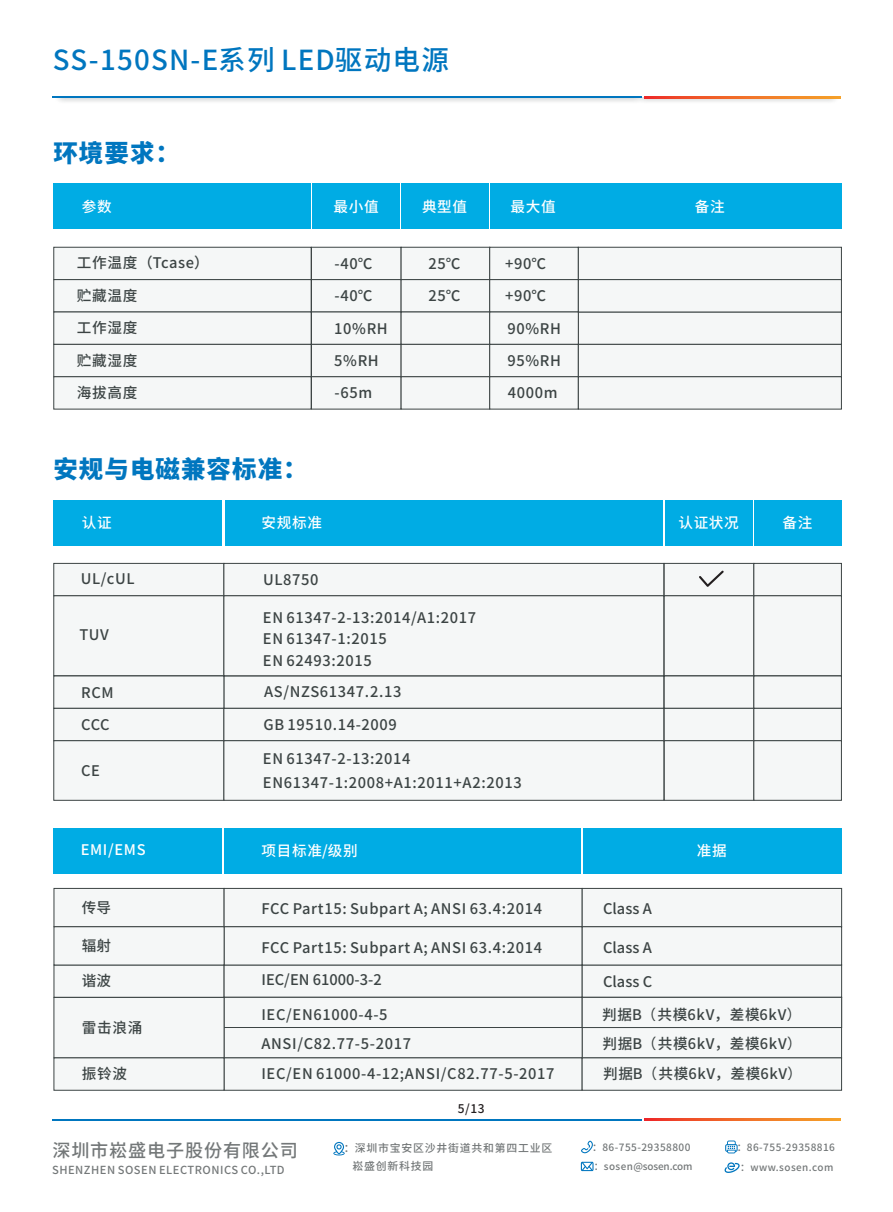
<style>
.page{position:relative;width:893px;height:1212px;background:#fff}
.page>*{position:absolute;margin:0;border:0;box-sizing:border-box;transform-origin:0 0}
.t1{font:27.6px "Source Han Sans CN";letter-spacing:.045em;color:#0076bf}
.t2{font:700 24.45px "Source Han Sans CN";letter-spacing:.045em;color:#0076bf}
.t3{font:18.15px "Source Han Sans CN";letter-spacing:.045em;color:#747879}
.t4{font:14.7px/21.1px "Source Han Sans CN";letter-spacing:.045em;color:#3c4444}
.t5{font:14.7px "Source Han Sans CN";letter-spacing:.045em;color:#fff}
.t6{font:14.7px "Source Han Sans CN";color:#3c4444}
.t7{font:12px "Source Han Sans CN";color:#231f20}
.t8{font:11.1px "Source Han Sans CN";letter-spacing:.045em;color:#747879}
.t9{font:10.95px "Source Han Sans CN";letter-spacing:.07em;color:#747879}
.t10{font:10.05px "Source Han Sans CN";letter-spacing:.045em;color:#747879}
.t11{font:9.9px "Source Han Sans CN";letter-spacing:-.01em;color:#747879}
.t12{font:9.9px "Source Han Sans CN";letter-spacing:.045em;color:#747879}
.s1{font-family:"Meiryo"}
</style>
<div class="page">
<img style="left:58px;top:98px;width:782px;height:4px">
<hr style="left:53px;top:97px;width:589px;height:1px;background:#0076bf">
<svg style="left:644px;top:97px;width:196px;height:1px"></svg>
<svg style="left:333px;top:1142px;width:12px;height:13px"></svg>
<svg style="left:581px;top:1140px;width:12px;height:13px"></svg>
<svg style="left:725px;top:1140px;width:13px;height:13px"></svg>
<svg style="left:724px;top:1162px;width:16px;height:11px"></svg>
<svg style="left:581px;top:1162px;width:12px;height:9px"></svg>
<hr style="left:53px;top:1119px;width:589px;height:1px;background:#0076bf">
<svg style="left:644px;top:1119px;width:196px;height:1px"></svg>
<div style="left:54px;top:184px;width:257px;height:45px;background:#00ace4"></div>
<div style="left:313px;top:184px;width:87px;height:45px;background:#00ace4"></div>
<div style="left:401px;top:184px;width:87px;height:45px;background:#00ace4"></div>
<div style="left:490px;top:184px;width:87px;height:45px;background:#00ace4"></div>
<div style="left:578px;top:184px;width:263px;height:45px;background:#00ace4"></div>
<svg style="left:53px;top:246px;width:789px;height:164px"></svg>
<div style="left:54px;top:500px;width:168px;height:45px;background:#00ace4"></div>
<div style="left:225px;top:500px;width:438px;height:45px;background:#00ace4"></div>
<div style="left:665px;top:500px;width:87px;height:45px;background:#00ace4"></div>
<div style="left:754px;top:500px;width:88px;height:45px;background:#00ace4"></div>
<div style="left:53px;top:562px;width:789px;height:239px;background:#f5f7f7"></div>
<div style="left:54px;top:828px;width:168px;height:45px;background:#00ace4"></div>
<div style="left:224px;top:828px;width:357px;height:45px;background:#00ace4"></div>
<div style="left:583px;top:828px;width:258px;height:45px;background:#00ace4"></div>
<div style="left:53px;top:887px;width:789px;height:204px;background:#f5f7f7"></div>
<h1 class="t1" style="left:53px;top:46px;width:398px">SS-150SN-E系列 LED驱动电源</h1>
<h2 class="t2" style="left:53px;top:140px;width:128px">环境要求：</h2>
<p class="t5" style="left:82px;top:199px;width:31px">参数</p>
<p class="t5" style="left:333px;top:199px;width:47px">最小值</p>
<p class="t5" style="left:422px;top:199px;width:47px">典型值</p>
<p class="t5" style="left:511px;top:199px;width:47px">最大值</p>
<p class="t5" style="left:695px;top:199px;width:31px">备注</p>
<p class="t4" style="left:77px;top:252px;width:134px">工作温度（Tcase）</p>
<p class="t4" style="left:77px;top:285px;width:62px">贮藏温度</p>
<p class="t4" style="left:77px;top:312px;width:62px;line-height:32.2px">工作湿度贮藏湿度</p>
<p class="t4" style="left:77px;top:382px;width:62px">海拔高度</p>
<p class="t4" style="left:334px;top:253px;width:39px">-40℃</p>
<p class="t4" style="left:334px;top:285px;width:39px">-40℃</p>
<p class="t4" style="left:334px;top:312px;width:55px;line-height:32.4px">10%RH<br>5%RH</p>
<p class="t4" style="left:334px;top:382px;width:39px">-65m</p>
<p class="t4" style="left:429px;top:253px;width:34px">25℃</p>
<p class="t4" style="left:429px;top:285px;width:34px">25℃</p>
<p class="t4" style="left:505px;top:253px;width:43px">+90℃</p>
<p class="t4" style="left:505px;top:285px;width:43px">+90℃</p>
<p class="t4" style="left:507px;top:318px;width:55px">90%RH</p>
<p class="t4" style="left:507px;top:350px;width:55px">95%RH</p>
<p class="t4" style="left:508px;top:382px;width:51px">4000m</p>
<h2 class="t2" style="left:53px;top:457px;width:256px">安规与电磁兼容标准：</h2>
<p class="t5" style="left:82px;top:515px;width:31px">认证</p>
<p class="t5" style="left:261px;top:515px;width:62px">安规标准</p>
<p class="t5" style="left:678px;top:515px;width:62px">认证状况</p>
<p class="t5" style="left:782px;top:515px;width:31px">备注</p>
<p class="t4" style="left:81px;top:568px;width:55px">UL/cUL</p>
<p class="t4" style="left:79px;top:624px;width:31px">TUV</p>
<p class="t4" style="left:81px;top:681px;width:34px">RCM</p>
<p class="t4" style="left:81px;top:714px;width:30px">CCC</p>
<p class="t4" style="left:81px;top:760px;width:20px">CE</p>
<p class="t4" style="left:263px;top:569px;width:57px">UL8750</p>
<p class="t4" style="left:263px;top:607px;width:215px">EN 61347-2-13:2014/A1:2017<br>EN 61347-1:2015<br>EN 62493:2015</p>
<p class="t4" style="left:264px;top:681px;width:139px">AS/NZS61347.2.13</p>
<p class="t4" style="left:264px;top:714px;width:135px">GB 19510.14-2009</p>
<p class="t4" style="left:263px;top:746px;width:260px;line-height:23.9px">EN 61347-2-13:2014<br>EN61347-1:2008+A1:2011+A2:2013</p>
<p class="t5" style="left:81px;top:842px;width:66px">EMI/EMS</p>
<p class="t5" style="left:261px;top:843px;width:98px">项目标准/级别</p>
<p class="t5" style="left:697px;top:843px;width:31px">准据</p>
<p class="t4" style="left:82px;top:896px;width:31px">传导</p>
<p class="t4" style="left:82px;top:935px;width:31px">辐射</p>
<p class="t4" style="left:262px;top:898px;width:282px">FCC Part15: Subpart A; ANSI 63.4:2014</p>
<p class="t4" style="left:262px;top:936px;width:282px">FCC Part15: Subpart A; ANSI 63.4:2014</p>
<p class="t4" style="left:603px;top:936px;width:50px">Class A</p>
<p class="t4" style="left:603px;top:898px;width:50px">Class A</p>
<p class="t4" style="left:82px;top:970px;width:31px">谐波</p>
<p class="t6" style="left:262px;top:972px;width:122px">IEC/EN 61000-3-2</p>
<p class="t4" style="left:603px;top:971px;width:51px">Class C</p>
<p class="t4" style="left:261px;top:1003px;width:128px">IEC/EN61000-4-5</p>
<p class="t4" style="left:82px;top:1016px;width:62px">雷击浪涌</p>
<p class="t4" style="left:603px;top:1033px;width:200px">判据B<span class="s1">（</span>共模6kV，差模6kV<span class="s1">）</span></p>
<p class="t4" style="left:82px;top:1063px;width:47px">振铃波</p>
<p class="t4" style="left:261px;top:1062px;width:295px">IEC/EN 61000-4-12;ANSI/C82.77-5-2017</p>
<p class="t4" style="left:603px;top:1063px;width:200px">判据B<span class="s1">（</span>共模6kV，差模6kV<span class="s1">）</span></p>
<p class="t4" style="left:602px;top:1004px;width:200px">判据B<span class="s1">（</span>共模6kV，差模6kV<span class="s1">）</span></p>
<p class="t4" style="left:261px;top:1033px;width:151px">ANSI/C82.77-5-2017</p>
<p class="t3" style="left:52px;top:1141px;width:247px">深圳市崧盛电子股份有限公司</p>
<p class="t8" style="left:52px;top:1164px;width:234px">SHENZHEN SOSEN ELECTRONICS CO.,LTD</p>
<p class="t7" style="left:458px;top:1103px;width:28px">5/13</p>
<p class="t9" style="left:344px;top:1143px;width:210px">：深圳市宝安区沙井街道共和第四工业区</p>
<p class="t10" style="left:592px;top:1142px;width:100px">：86-755-29358800</p>
<p class="t9" style="left:353px;top:1161px;width:82px">崧盛创新科技园</p>
<p class="t10" style="left:737px;top:1142px;width:100px">：86-755-29358816</p>
<p class="t11" style="left:594px;top:1161px;width:100px">：sosen@sosen.com</p>
<p class="t12" style="left:740px;top:1162px;width:95px">：www.sosen.com</p>
</div>
